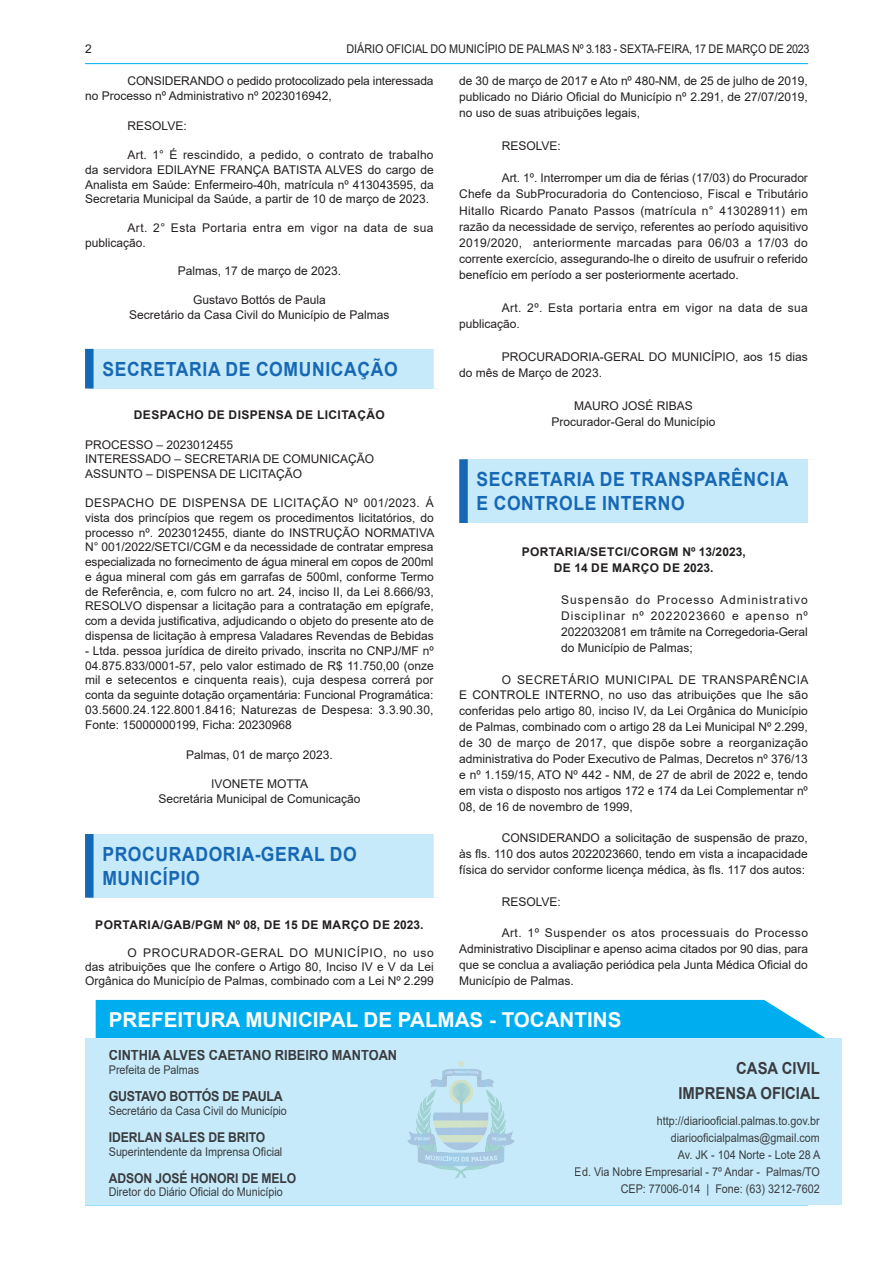
<style>
.page{position:relative;width:893px;height:1263px;background:#fff}
.page>*{position:absolute;margin:0;border:0;box-sizing:border-box;transform-origin:0 0}
.t1{font:700 20.55px "Arial";color:#fff}
.CHANCELA{font:700 19.5px/24px "Arial";letter-spacing:.035em;color:#1768b4;scale:.9 1}
.t2{font:700 16.5px/25.7px "Arial";color:#231f20;text-align:right;scale:.9 1}
.t3{font:700 14.25px "Arial";color:#231f20;scale:.9 1}
.t4{font:700 13.8px "Arial";letter-spacing:-.025em;color:#231f20;scale:.9 1}
.t5{font:700 13.5px "Arial";letter-spacing:-.01em;color:#231f20;scale:.9 1}
.TEXTO{font:12px/15.9px "Arial";color:#231f20;text-align:justify}
.SEM_PARAGRAFO{font:12px/14.7px "Arial";color:#231f20;text-align:justify}
.SEM_PARAGRAFO-2{font:12px/17.1px "Arial";color:#231f20;text-align:right;scale:.9 1}
.ASSINATURA{font:12px "Arial";color:#231f20}
.EMENTA{font:12px/15.9px "Arial";letter-spacing:-.005em;color:#231f20;text-align:justify}
.TITULO{font:700 12px "Arial";letter-spacing:.035em;color:#231f20}
.TEXTO-2{font:12px/16.4px "Arial";letter-spacing:.03em;color:#231f20}
.TEXTO-3{font:12px/14.4px "Arial";letter-spacing:.035em;color:#231f20}
</style>
<div class="page">
<hr style="left:85px;top:63px;width:723px;height:1px;background:#00aeef">
<hr style="left:85px;top:1204px;width:723px;height:1px;background:#00aeef">
<div style="left:96px;top:1000px;width:729px;height:38px;background:#00aeef"></div>
<div style="left:85px;top:1038px;width:757px;height:166px;background:#c6eafa"></div>
<img style="left:408px;top:1060px;width:106px;height:119px">
<div style="left:463px;top:459px;width:349px;height:64px;background:#c6eafa"></div>
<div style="left:459px;top:459px;width:9px;height:64px;background:#1768b4"></div>
<div style="left:808px;top:459px;width:8px;height:64px;background:#fff"></div>
<div style="left:89px;top:349px;width:349px;height:40px;background:#c6eafa"></div>
<div style="left:85px;top:349px;width:9px;height:40px;background:#1768b4"></div>
<div style="left:434px;top:349px;width:8px;height:40px;background:#fff"></div>
<div style="left:89px;top:834px;width:349px;height:64px;background:#c6eafa"></div>
<div style="left:85px;top:834px;width:9px;height:64px;background:#1768b4"></div>
<div style="left:434px;top:834px;width:8px;height:64px;background:#fff"></div>
<p class="SEM_PARAGRAFO" style="left:85px;top:41px;width:8px">2</p>
<p class="SEM_PARAGRAFO-2" style="left:346px;top:40px;width:516px">DIÁRIO OFICIAL DO MUNICÍPIO DE PALMAS Nº 3.183 - SEXTA-FEIRA, 17 DE MARÇO DE 2023</p>
<p class="TEXTO" style="left:85px;top:73px;width:350px;line-height:14.9px;text-indent:43px">CONSIDERANDO o pedido protocolizado pela interessada no Processo nº Administrativo nº 2023016942,</p>
<p class="TEXTO" style="left:128px;top:117px;width:61px">RESOLVE:</p>
<p class="TEXTO" style="left:85px;top:148px;width:350px;line-height:14.7px;text-indent:43px">Art. 1° É rescindido, a pedido, o contrato de trabalho da servidora EDILAYNE FRANÇA BATISTA ALVES do cargo de Analista em Saúde: Enfermeiro-40h, matrícula nº 413043595, da Secretaria Municipal da Saúde, a partir de 10 de março de 2023.</p>
<p class="TEXTO-3" style="left:85px;top:221px;width:350px;text-indent:43px">Art. 2° Esta Portaria entra em vigor na data de sua publicação.</p>
<p class="ASSINATURA" style="left:178px;top:263px;width:165px">Palmas, 17 de março de 2023.</p>
<p class="ASSINATURA" style="left:193px;top:292px;width:134px">Gustavo Bottós de Paula</p>
<p class="ASSINATURA" style="left:129px;top:306px;width:262px">Secretário da Casa Civil do Município de Palmas</p>
<p class="CHANCELA" style="left:102px;top:357px;width:330px">SECRETARIA DE COMUNICAÇÃO</p>
<p class="TITULO" style="left:134px;top:406px;width:252px">DESPACHO DE DISPENSA DE LICITAÇÃO</p>
<p class="SEM_PARAGRAFO" style="left:85px;top:437px;width:150px">PROCESSO – 2023012455</p>
<p class="SEM_PARAGRAFO" style="left:85px;top:452px;width:291px">INTERESSADO – SECRETARIA DE COMUNICAÇÃO</p>
<p class="SEM_PARAGRAFO" style="left:85px;top:466px;width:218px">ASSUNTO – DISPENSA DE LICITAÇÃO</p>
<p class="SEM_PARAGRAFO" style="left:85px;top:496px;width:351px">DESPACHO DE DISPENSA DE LICITAÇÃO Nº 001/2023. Á vista dos princípios que regem os procedimentos licitatórios, do processo nº. 2023012455, diante do INSTRUÇÃO NORMATIVA N° 001/2022/SETCI/CGM e da necessidade de contratar empresa especializada no fornecimento de água mineral em copos de 200ml e água mineral com gás em garrafas de 500ml, conforme Termo de Referência, e, com fulcro no art. 24, inciso II, da Lei 8.666/93, RESOLVO dispensar a licitação para a contratação em epígrafe, com a devida justificativa, adjudicando o objeto do presente ato de dispensa de licitação à empresa Valadares Revendas de Bebidas</p>
<p class="SEM_PARAGRAFO" style="left:85px;top:643px;width:350px">- Ltda. pessoa jurídica de direito privado, inscrita no CNPJ/MF nº 04.875.833/0001-57, pelo valor estimado de R$ 11.750,00 (onze mil e setecentos e cinquenta reais), cuja despesa correrá por conta da seguinte dotação orçamentária: Funcional Programática:<br>03.5600.24.122.8001.8416; Naturezas de Despesa: 3.3.90.30, Fonte: 15000000199, Ficha: 20230968</p>
<p class="ASSINATURA" style="left:186px;top:746px;width:148px">Palmas, 01 de março 2023.</p>
<p class="ASSINATURA" style="left:211px;top:776px;width:99px">IVONETE MOTTA</p>
<p class="ASSINATURA" style="left:158px;top:790px;width:204px">Secretária Municipal de Comunicação</p>
<p class="CHANCELA" style="left:102px;top:842px;width:284px">PROCURADORIA-GERAL DO<br>MUNICÍPIO</p>
<p class="TITULO" style="left:95px;top:916px;width:330px">PORTARIA/GAB/PGM Nº 08, DE 15 DE MARÇO DE 2023.</p>
<p class="TEXTO" style="left:85px;top:946px;width:350px;line-height:13.8px;text-indent:43px">O PROCURADOR-GERAL DO MUNICÍPIO, no uso das atribuições que lhe confere o Artigo 80, Inciso IV e V da Lei Orgânica do Município de Palmas, combinado com a Lei Nº 2.299</p>
<p class="TEXTO" style="left:459px;top:73px;width:350px">de 30 de março de 2017 e Ato nº 480-NM, de 25 de julho de 2019, publicado no Diário Oficial do Município nº 2.291, de 27/07/2019, no uso de suas atribuições legais,</p>
<p class="TEXTO" style="left:502px;top:138px;width:61px">RESOLVE:</p>
<p class="TEXTO" style="left:459px;top:170px;width:350px;text-indent:43px">Art. 1º. Interromper um dia de férias (17/03) do Procurador Chefe da SubProcuradoria do Contencioso, Fiscal e Tributário Hitallo Ricardo Panato Passos (matrícula n° 413028911) em razão da necessidade de serviço, referentes ao período aquisitivo 2019/2020, anteriormente marcadas para 06/03 a 17/03 do corrente exercício, assegurando-lhe o direito de usufruir o referido benefício em período a ser posteriormente acertado.</p>
<p class="TEXTO-2" style="left:459px;top:299px;width:350px;text-indent:43px">Art. 2º. Esta portaria entra em vigor na data de sua publicação.</p>
<p class="TEXTO" style="left:459px;top:349px;width:350px;line-height:16.4px;text-indent:43px">PROCURADORIA-GERAL DO MUNICÍPIO, aos 15 dias do mês de Março de 2023.</p>
<p class="ASSINATURA" style="left:574px;top:397px;width:120px">MAURO JOSÉ RIBAS</p>
<p class="ASSINATURA" style="left:552px;top:413px;width:166px">Procurador-Geral do Município</p>
<p class="CHANCELA" style="left:477px;top:468px;width:348px">SECRETARIA DE TRANSPARÊNCIA<br>E CONTROLE INTERNO</p>
<p class="TITULO" style="left:522px;top:544px;width:225px">PORTARIA/SETCI/CORGM Nº 13/2023,</p>
<p class="TITULO" style="left:554px;top:559px;width:161px">DE 14 DE MARÇO DE 2023.</p>
<p class="EMENTA" style="left:561px;top:592px;width:248px">Suspensão do Processo Administrativo Disciplinar nº 2022023660 e apenso nº 2022032081 em trâmite na Corregedoria-Geral do Município de Palmas;</p>
<p class="TEXTO" style="left:459px;top:671px;width:351px;text-indent:43px">O SECRETÁRIO MUNICIPAL DE TRANSPARÊNCIA E CONTROLE INTERNO, no uso das atribuições que lhe são conferidas pelo artigo 80, inciso IV, da Lei Orgânica do Município de Palmas, combinado com o artigo 28 da Lei Municipal Nº 2.299, de 30 de março de 2017, que dispõe sobre a reorganização administrativa do Poder Executivo de Palmas, Decretos nº 376/13 e nº 1.159/15, ATO Nº 442 - NM, de 27 de abril de 2022 e, tendo em vista o disposto nos artigos 172 e 174 da Lei Complementar nº 08, de 16 de novembro de 1999,</p>
<p class="TEXTO" style="left:459px;top:830px;width:350px;text-indent:43px">CONSIDERANDO a solicitação de suspensão de prazo, às fls. 110 dos autos 2022023660, tendo em vista a incapacidade física do servidor conforme licença médica, às fls. 117 dos autos:</p>
<p class="TEXTO" style="left:502px;top:893px;width:61px">RESOLVE:</p>
<p class="TEXTO" style="left:459px;top:925px;width:350px;text-indent:43px">Art. 1º Suspender os atos processuais do Processo Administrativo Disciplinar e apenso acima citados por 90 dias, para que se conclua a avaliação periódica pela Junta Médica Oficial do Município de Palmas.</p>
<p class="t1" style="left:109px;top:1005px;width:514px">PREFEITURA MUNICIPAL DE PALMAS - TOCANTINS</p>
<p class="t3" style="left:109px;top:1045px;width:322px">CINTHIA ALVES CAETANO RIBEIRO MANTOAN</p>
<p class="SEM_PARAGRAFO-2" style="left:109px;top:1061px;width:102px">Prefeita de Palmas</p>
<p class="t4" style="left:109px;top:1086px;width:195px">GUSTAVO BOTTÓS DE PAULA</p>
<p class="SEM_PARAGRAFO-2" style="left:109px;top:1102px;width:199px">Secretário da Casa Civil do Município</p>
<p class="t5" style="left:109px;top:1128px;width:175px">IDERLAN SALES DE BRITO</p>
<p class="SEM_PARAGRAFO-2" style="left:109px;top:1143px;width:194px">Superintendente da Imprensa Oficial</p>
<p class="t5" style="left:109px;top:1168px;width:210px">ADSON JOSÉ HONORI DE MELO</p>
<p class="SEM_PARAGRAFO-2" style="left:109px;top:1183px;width:195px">Diretor do Diário Oficial do Município</p>
<h3 class="t2" style="left:678px;top:1055px;width:159px">CASA CIVIL<br>IMPRENSA OFICIAL</h3>
<p class="SEM_PARAGRAFO-2" style="left:575px;top:1112px;width:274px">http://diariooficial.palmas.to.gov.br diariooficialpalmas@gmail.com<br>Av. JK - 104 Norte - Lote 28 A<br>Ed. Via Nobre Empresarial - 7º Andar - Palmas/TO CEP: 77006-014 | Fone: (63) 3212-7602</p>
</div>
